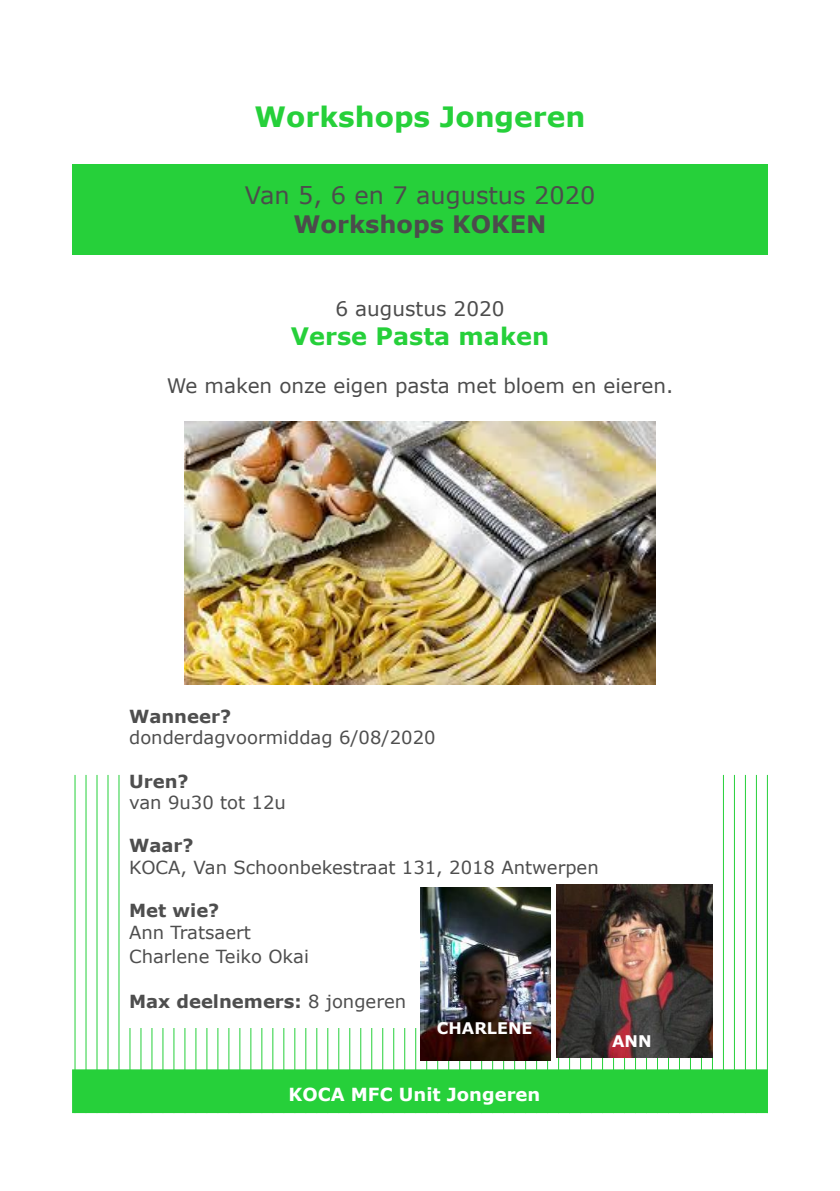
<style>
.page{position:relative;width:840px;height:1191px;background:#fff}
.page>*{position:absolute;margin:0;border:0;box-sizing:border-box;transform-origin:0 0}
.t1{font:700 28px "Verdana";color:#26d03a}
.t2{font:24px "Verdana";color:#4c4c4c}
.t3{font:700 24px "Verdana";color:#26d03a}
.t4{font:700 24px "Verdana";color:#4c4c4c}
.t5{font:20px "Verdana";color:#4c4c4c}
.t6{font:18px/24px "Verdana";color:#4e4e4e}
.t7{font:700 18px "Verdana";color:#4e4e4e}
.t8{font:700 18px "Verdana";color:#fff}
.t9{font:700 16px "Verdana";color:#fff}
.s1{font-weight:400}
</style>
<div class="page">
<hr style="left:74px;top:775px;width:1px;height:338px;background:#26d03a">
<hr style="left:85px;top:775px;width:1px;height:338px;background:#26d03a">
<hr style="left:96px;top:775px;width:1px;height:338px;background:#26d03a">
<hr style="left:107px;top:775px;width:1px;height:338px;background:#26d03a">
<hr style="left:118px;top:775px;width:1px;height:338px;background:#26d03a">
<hr style="left:129px;top:775px;width:1px;height:338px;background:#26d03a">
<hr style="left:140px;top:775px;width:1px;height:338px;background:#26d03a">
<hr style="left:151px;top:775px;width:1px;height:338px;background:#26d03a">
<hr style="left:162px;top:775px;width:1px;height:338px;background:#26d03a">
<hr style="left:173px;top:775px;width:1px;height:338px;background:#26d03a">
<hr style="left:184px;top:775px;width:1px;height:338px;background:#26d03a">
<hr style="left:195px;top:775px;width:1px;height:338px;background:#26d03a">
<hr style="left:206px;top:775px;width:1px;height:338px;background:#26d03a">
<hr style="left:217px;top:775px;width:1px;height:338px;background:#26d03a">
<hr style="left:228px;top:775px;width:1px;height:338px;background:#26d03a">
<hr style="left:239px;top:775px;width:1px;height:338px;background:#26d03a">
<hr style="left:250px;top:775px;width:1px;height:338px;background:#26d03a">
<hr style="left:261px;top:775px;width:1px;height:338px;background:#26d03a">
<hr style="left:272px;top:775px;width:1px;height:338px;background:#26d03a">
<hr style="left:283px;top:775px;width:1px;height:338px;background:#26d03a">
<hr style="left:294px;top:775px;width:1px;height:338px;background:#26d03a">
<hr style="left:305px;top:775px;width:1px;height:338px;background:#26d03a">
<hr style="left:316px;top:775px;width:1px;height:338px;background:#26d03a">
<hr style="left:327px;top:775px;width:1px;height:338px;background:#26d03a">
<hr style="left:338px;top:775px;width:1px;height:338px;background:#26d03a">
<hr style="left:349px;top:775px;width:1px;height:338px;background:#26d03a">
<hr style="left:360px;top:775px;width:1px;height:338px;background:#26d03a">
<hr style="left:371px;top:775px;width:1px;height:338px;background:#26d03a">
<hr style="left:382px;top:775px;width:1px;height:338px;background:#26d03a">
<hr style="left:393px;top:775px;width:1px;height:338px;background:#26d03a">
<hr style="left:404px;top:775px;width:1px;height:338px;background:#26d03a">
<hr style="left:415px;top:775px;width:1px;height:338px;background:#26d03a">
<hr style="left:426px;top:775px;width:1px;height:338px;background:#26d03a">
<hr style="left:437px;top:775px;width:1px;height:338px;background:#26d03a">
<hr style="left:448px;top:775px;width:1px;height:338px;background:#26d03a">
<hr style="left:459px;top:775px;width:1px;height:338px;background:#26d03a">
<hr style="left:470px;top:775px;width:1px;height:338px;background:#26d03a">
<hr style="left:481px;top:775px;width:1px;height:338px;background:#26d03a">
<hr style="left:492px;top:775px;width:1px;height:338px;background:#26d03a">
<hr style="left:503px;top:775px;width:1px;height:338px;background:#26d03a">
<hr style="left:514px;top:775px;width:1px;height:338px;background:#26d03a">
<hr style="left:525px;top:775px;width:1px;height:338px;background:#26d03a">
<hr style="left:536px;top:775px;width:1px;height:338px;background:#26d03a">
<hr style="left:546px;top:775px;width:1px;height:338px;background:#26d03a">
<hr style="left:557px;top:775px;width:1px;height:338px;background:#26d03a">
<hr style="left:568px;top:775px;width:1px;height:338px;background:#26d03a">
<hr style="left:579px;top:775px;width:1px;height:338px;background:#26d03a">
<hr style="left:590px;top:775px;width:1px;height:338px;background:#26d03a">
<hr style="left:601px;top:775px;width:1px;height:338px;background:#26d03a">
<hr style="left:612px;top:775px;width:1px;height:338px;background:#26d03a">
<hr style="left:623px;top:775px;width:1px;height:338px;background:#26d03a">
<hr style="left:634px;top:775px;width:1px;height:338px;background:#26d03a">
<hr style="left:645px;top:775px;width:1px;height:338px;background:#26d03a">
<hr style="left:656px;top:775px;width:1px;height:338px;background:#26d03a">
<hr style="left:667px;top:775px;width:1px;height:338px;background:#26d03a">
<hr style="left:678px;top:775px;width:1px;height:338px;background:#26d03a">
<hr style="left:689px;top:775px;width:1px;height:338px;background:#26d03a">
<hr style="left:700px;top:775px;width:1px;height:338px;background:#26d03a">
<hr style="left:711px;top:775px;width:1px;height:338px;background:#26d03a">
<hr style="left:722px;top:775px;width:1px;height:338px;background:#26d03a">
<hr style="left:733px;top:775px;width:1px;height:338px;background:#26d03a">
<hr style="left:744px;top:775px;width:1px;height:338px;background:#26d03a">
<hr style="left:755px;top:775px;width:1px;height:338px;background:#26d03a">
<hr style="left:766px;top:775px;width:1px;height:338px;background:#26d03a">
<div style="left:72px;top:1069px;width:695px;height:44px;background:#26d03a;border:2px solid #26d03a"></div>
<div style="left:72px;top:164px;width:695px;height:91px;background:#26d03a"></div>
<div style="left:129px;top:709px;width:582px;height:319px;background:#fff"></div>
<img style="left:184px;top:421px;width:471px;height:264px">
<img style="left:556px;top:884px;width:155px;height:173px">
<img style="left:420px;top:887px;width:130px;height:173px">
<h1 class="t1" style="left:254px;top:99px;width:332px">Workshops Jongeren</h1>
<h2 class="t2" style="left:245px;top:180px;width:352px">Van 5, 6 en 7 augustus 2020</h2>
<h2 class="t4" style="left:293px;top:208px;width:254px">Workshops KOKEN</h2>
<p class="t5" style="left:335px;top:296px;width:170px">6 augustus 2020</p>
<h2 class="t3" style="left:290px;top:320px;width:260px">Verse Pasta maken</h2>
<p class="t5" style="left:167px;top:373px;width:508px">We maken onze eigen pasta met bloem en eieren.</p>
<p class="t7" style="left:129px;top:704px;width:103px">Wanneer?</p>
<p class="t6" style="left:129px;top:726px;width:308px">donderdagvoormiddag 6/08/2020</p>
<p class="t7" style="left:129px;top:769px;width:61px">Uren?</p>
<p class="t6" style="left:129px;top:791px;width:158px">van 9u30 tot 12u</p>
<p class="t7" style="left:129px;top:834px;width:66px">Waar?</p>
<p class="t6" style="left:129px;top:855px;width:471px">KOCA, Van Schoonbekestraat 131, 2018 Antwerpen</p>
<p class="t7" style="left:129px;top:899px;width:92px">Met wie?</p>
<p class="t6" style="left:129px;top:920px;width:181px">Ann Tratsaert<br>Charlene Teiko Okai</p>
<p class="t7" style="left:129px;top:990px;width:278px">Max deelnemers: <span class="s1">8 jongeren</span></p>
<p class="t9" style="left:436px;top:1017px;width:97px">CHARLENE</p>
<p class="t9" style="left:612px;top:1031px;width:41px">ANN</p>
<p class="t8" style="left:288px;top:1082px;width:253px">KOCA MFC Unit Jongeren</p>
</div>
